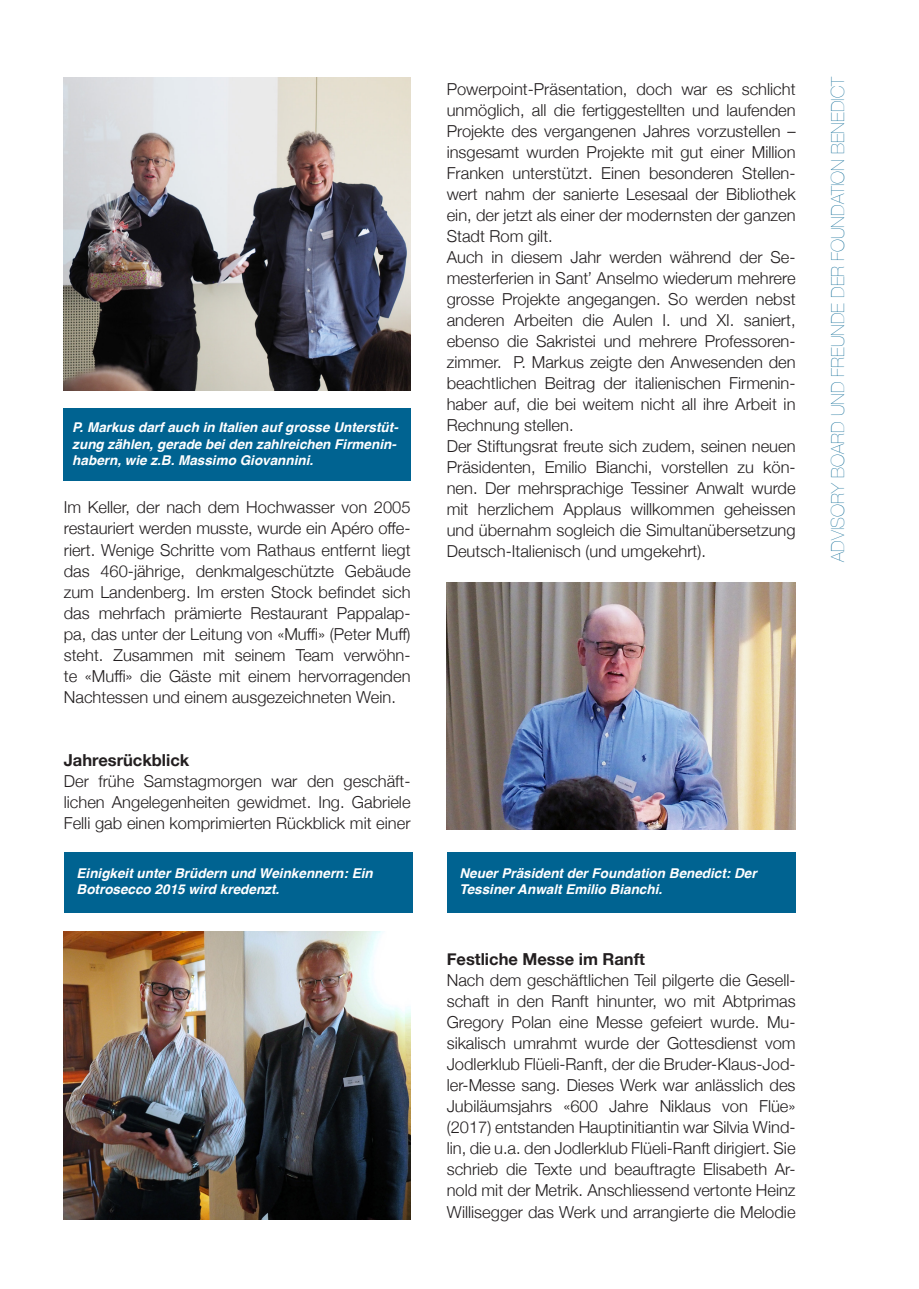
<style>
.page{position:relative;width:919px;height:1289px;background:#fff}
.page>*{position:absolute;margin:0;border:0;box-sizing:border-box;transform-origin:0 0}
.t1{font:200 18px "Helvetica Neue";color:#006391}
.t2{font:300 16.5px/21px "Helvetica Neue";color:#231f20;text-align:justify}
.t3{font:700 16.5px "Helvetica Neue";color:#231f20}
.t4{font:italic 700 13.5px/16.2px "Helvetica";color:#fff}
.s1{font-family:"News Gothic BT"}
</style>
<div class="page">
<img style="left:64px;top:77px;width:347px;height:314px">
<img style="left:446px;top:582px;width:349px;height:247px">
<div style="left:64px;top:409px;width:347px;height:72px;background:#006391"></div>
<img style="left:64px;top:931px;width:346px;height:288px">
<div style="left:446px;top:852px;width:349px;height:61px;background:#006391"></div>
<div style="left:64px;top:852px;width:348px;height:61px;background:#006391"></div>
<p class="t4" style="left:72px;top:419px;width:327px">P. Markus darf auch in Italien auf grosse Unterstüt&shy;zung zählen, gerade bei den zahlreichen Firmenin&shy;habern, wie z.B. Massimo Giovannini.</p>
<p class="t2" style="left:64px;top:496px;width:348px">Im Keller, der nach dem Hochwasser von 2005 restauriert werden musste, wurde ein Apéro offe&shy;riert. Wenige Schritte vom Rathaus entfernt liegt das 460-jährige, denkmalgeschützte Gebäude zum Landenberg. Im ersten Stock befindet sich das mehrfach prämierte Restaurant Pappalap&shy;pa, das unter der Leitung von «Muffi» (Peter Muff) steht. Zusammen mit seinem Team verwöhn&shy;te «Muffi» die Gäste mit einem hervorragenden Nachtessen und einem ausgezeichneten Wein.</p>
<p class="t3" style="left:64px;top:746px;width:127px">Jahresrückblick</p>
<p class="t2" style="left:64px;top:769px;width:348px">Der frühe Samstagmorgen war den geschäft&shy;lichen Angelegenheiten gewidmet. Ing. Gabriele Felli gab einen komprimierten Rückblick mit einer</p>
<p class="t4" style="left:77px;top:865px;width:298px">Einigkeit unter Brüdern und Weinkennern: Ein<br>Botrosecco 2015 wird kredenzt.</p>
<p class="t2" style="left:446px;top:77px;width:350px;text-align:left">Powerpoint-Präsentation, doch war es schlicht unmöglich, all die fertiggestellten und laufenden Projekte des vergangenen Jahres vorzustellen – insgesamt wurden Projekte mit gut einer Million Franken unterstützt. Einen besonderen Stellen&shy;wert nahm der sanierte Lesesaal der Bibliothek ein, der jetzt als einer der modernsten der ganzen Stadt Rom gilt.<br>Auch in diesem Jahr werden während der Se&shy;mesterferien in Sant<span class="s1">’</span> Anselmo wiederum mehrere grosse Projekte angegangen. So werden nebst anderen Arbeiten die Aulen I. und XI. saniert, ebenso die Sakristei und mehrere Professoren&shy;zimmer. P. Markus zeigte den Anwesenden den beachtlichen Beitrag der italienischen Firmenin&shy;haber auf, die bei weitem nicht all ihre Arbeit in Rechnung stellen.<br>Der Stiftungsrat freute sich zudem, seinen neuen Präsidenten, Emilio Bianchi, vorstellen zu kön&shy;nen. Der mehrsprachige Tessiner Anwalt wurde mit herzlichem Applaus willkommen geheissen und übernahm sogleich die Simultanübersetzung Deutsch-Italienisch (und umgekehrt).</p>
<p class="t1" style="left:823px;top:562px;width:487px;rotate:-90deg">ADVISORY BOARD UND FREUNDE DER FOUNDATION BENEDICT</p>
<p class="t4" style="left:459px;top:865px;width:299px">Neuer Präsident der Foundation Benedict: Der<br>Tessiner Anwalt Emilio Bianchi.</p>
<p class="t3" style="left:446px;top:946px;width:200px">Festliche Messe im Ranft</p>
<p class="t2" style="left:446px;top:968px;width:350px">Nach dem geschäftlichen Teil pilgerte die Gesell&shy;schaft in den Ranft hinunter, wo mit Abtprimas Gregory Polan eine Messe gefeiert wurde. Mu&shy;sikalisch umrahmt wurde der Gottesdienst vom Jodlerklub Flüeli-Ranft, der die Bruder-Klaus-Jod&shy;ler-Messe sang. Dieses Werk war anlässlich des Jubiläumsjahrs «600 Jahre Niklaus von Flüe» (2017) entstanden Hauptinitiantin war Silvia Wind&shy;lin, die u.a. den Jodlerklub Flüeli-Ranft dirigiert. Sie schrieb die Texte und beauftragte Elisabeth Ar&shy;nold mit der Metrik. Anschliessend vertonte Heinz Willisegger das Werk und arrangierte die Melodie</p>
</div>
